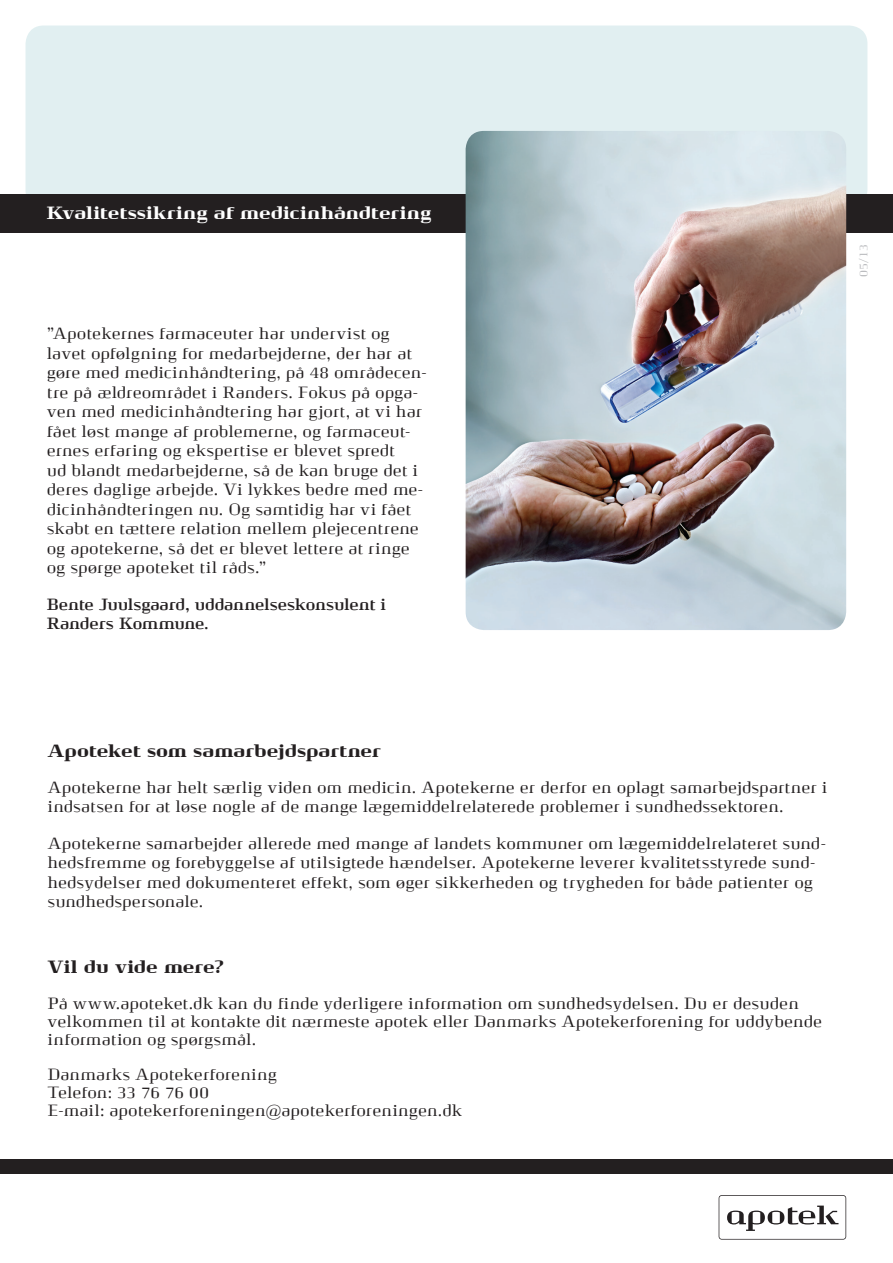
<style>
.page{position:relative;width:893px;height:1263px;background:#fff}
.page>*{position:absolute;margin:0;border:0;box-sizing:border-box;transform-origin:0 0}
.t1{font:900 18px "Pharma";letter-spacing:-.005em;color:#231f20}
.t2{font:900 18px "Pharma";color:#fff}
.t3{font:16.5px/19.5px "Pharma";color:#231f20}
.t4{font:700 16.5px/19.5px "Pharma";letter-spacing:-.015em;color:#231f20}
.t5{font:12px "Pharma";color:#bcbdc0}
</style>
<div class="page">
<div style="left:0;top:1159px;width:893px;height:15px;background:#231f20"></div>
<div style="left:719px;top:1195px;width:127px;height:44px;background:#a9a8a8;border-radius:3px"></div>
<div style="left:719px;top:1196px;width:126px;height:43px;background:#fff;border-radius:2px"></div>
<svg style="left:727px;top:1205px;width:111px;height:26px"></svg>
<div style="left:26px;top:26px;width:841px;height:182px;background:#e1eff1;border-radius:18px"></div>
<div style="left:0;top:194px;width:893px;height:38px;background:#231f20"></div>
<img style="left:466px;top:131px;width:380px;height:499px">
<p class="t2" style="left:46px;top:202px;width:387px">Kvalitetssikring af medicinhåndtering</p>
<p class="t3" style="left:47px;top:324px;width:381px">”Apotekernes farmaceuter har undervist og lavet opfølgning for medarbejderne, der har at gøre med medicinhåndtering, på 48 områdecen&shy;tre på ældreområdet i Randers. Fokus på opga&shy;ven med medicinhåndtering har gjort, at vi har fået løst mange af problemerne, og farmaceut&shy;ernes erfaring og ekspertise er blevet spredt<br>ud blandt medarbejderne, så de kan bruge det i deres daglige arbejde. Vi lykkes bedre med me&shy;dicinhåndteringen nu. Og samtidig har vi fået skabt en tættere relation mellem plejecentrene og apotekerne, så det er blevet lettere at ringe og spørge apoteket til råds.”</p>
<p class="t4" style="left:47px;top:594px;width:341px">Bente Juulsgaard, uddannelseskonsulent i<br>Randers Kommune.</p>
<p class="t5" style="left:856px;top:277px;width:34px;rotate:-90deg">05/13</p>
<p class="t1" style="left:48px;top:740px;width:335px">Apoteket som samarbejdspartner</p>
<p class="t3" style="left:48px;top:777px;width:781px">Apotekerne har helt særlig viden om medicin. Apotekerne er derfor en oplagt samarbejdspartner i indsatsen for at løse nogle af de mange lægemiddelrelaterede problemer i sundhedssektoren.</p>
<p class="t3" style="left:48px;top:833px;width:780px">Apotekerne samarbejder allerede med mange af landets kommuner om lægemiddelrelateret sund&shy;hedsfremme og forebyggelse af utilsigtede hændelser. Apotekerne leverer kvalitetsstyrede sund&shy;hedsydelser med dokumenteret effekt, som øger sikkerheden og trygheden for både patienter og sundhedspersonale.</p>
<p class="t1" style="left:48px;top:956px;width:178px">Vil du vide mere?</p>
<p class="t3" style="left:48px;top:994px;width:776px;line-height:18px">På www.apoteket.dk kan du finde yderligere information om sundhedsydelsen. Du er desuden velkommen til at kontakte dit nærmeste apotek eller Danmarks Apotekerforening for uddybende information og spørgsmål.</p>
<p class="t3" style="left:48px;top:1065px;width:416px;line-height:18px">Danmarks Apotekerforening<br>Telefon: 33 76 76 00<br>E-mail: apotekerforeningen@apotekerforeningen.dk</p>
</div>
